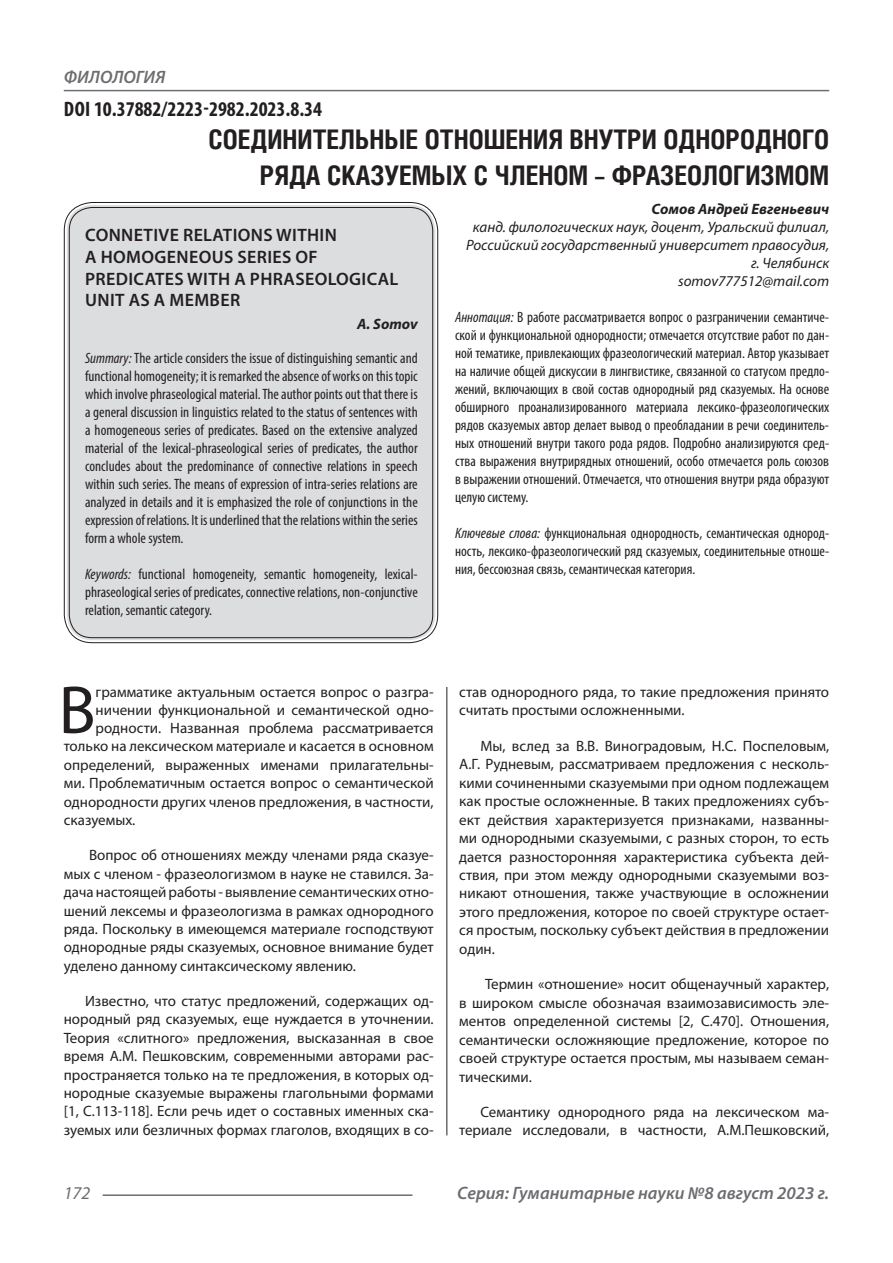
<style>
.page{position:relative;width:893px;height:1263px;background:#fff}
.page>*{position:absolute;margin:0;border:0;box-sizing:border-box;transform-origin:0 0}
.Статья_текст_первый{font:68.4px "Myriad Pro";color:#231f20}
.Статья_название{font:700 27px/36px "Helios Cond C";color:#231f20;text-align:right}
.ДОИ{font:700 condensed 21px "Myriad Pro";color:#231f20}
.Статья_название_англ{font:600 18px "Myriad Pro";letter-spacing:.02em;color:#231f20}
.t1{font:italic 600 18px "Myriad Pro";color:#6c6d70}
.t2{font:italic 18px "Myriad Pro";color:#6c6d70}
.Статья_текст{font:15px/18.5px "Myriad Pro";color:#231f20;text-align:justify}
.Статья_аннотация_тек{font:condensed 15px/18px "Myriad Pro";color:#231f20;text-align:justify}
.Статья_аннотация_анг{font:condensed 15px/18px "Myriad Pro";color:#231f20;text-align:justify}
.Статья_текст_первый-2{font:15px "Myriad Pro";color:#231f20}
.Статья_автор_инфо{font:italic 15px/18px "Myriad Pro";color:#231f20;text-align:center}
.Статья_автор_фио_рус{font:italic 700 15px "Myriad Pro";color:#231f20}
.Статья_автор_англ{font:italic 700 15px "Myriad Pro";color:#231f20}
.s1{font-style:italic}
</style>
<div class="page">
<hr style="left:446px;top:128px;width:1px;height:1007px;background:#231f20">
<hr style="left:103px;top:1194px;width:309px;height:2px;background:#6c6d70">
<hr style="left:64px;top:90px;width:765px;height:1px;background:#6c6d70">
<div style="left:67px;top:205px;width:368px;height:435px;background:#dcdddf;border-radius:26px"></div>
<p class="t1" style="left:64px;top:66px;width:103px">ФИЛОЛОГИЯ</p>
<p class="ДОИ" style="left:64px;top:96px;width:260px">DOI 10.37882/2223-2982.2023.8.34</p>
<p class="Статья_название" style="left:209px;top:121px;width:622px">СОЕДИНИТЕЛЬНЫЕ ОТНОШЕНИЯ ВНУТРИ ОДНОРОДНОГО<br>РЯДА СКАЗУЕМЫХ С ЧЛЕНОМ – ФРАЗЕОЛОГИЗМОМ</p>
<p class="Статья_автор_фио_рус" style="left:651px;top:199px;width:179px">Сомов Андрей Евгеньевич</p>
<p class="Статья_автор_инфо" style="left:466px;top:218px;width:365px">канд. филологических наук, доцент, Уральский филиал,<br>Российский государственный университет правосудия,</p>
<p class="Статья_автор_инфо" style="left:751px;top:254px;width:80px">г. Челябинск</p>
<p class="Статья_автор_инфо" style="left:678px;top:272px;width:153px">somov777512@mail.com</p>
<p class="Статья_аннотация_тек" style="left:455px;top:307px;width:376px"><span class="s1">Аннотация:</span> В работе рассматривается вопрос о разграничении семантиче&shy;ской и функциональной однородности; отмечается отсутствие работ по дан&shy;ной тематике, привлекающих фразеологический материал. Автор указывает на наличие общей дискуссии в лингвистике, связанной со статусом предло&shy;жений, включающих в свой состав однородный ряд сказуемых. На основе обширного проанализированного материала лексико-фразеологических рядов сказуемых автор делает вывод о преобладании в речи соединитель&shy;ных отношений внутри такого рода рядов. Подробно анализируются сред&shy;ства выражения внутрирядных отношений, особо отмечается роль союзов в выражении отношений. Отмечается, что отношения внутри ряда образуют целую систему.</p>
<p class="Статья_аннотация_тек" style="left:455px;top:524px;width:376px"><span class="s1">Ключевые слова:</span> функциональная однородность, семантическая однород&shy;ность, лексико-фразеологический ряд сказуемых, соединительные отноше&shy;ния, бессоюзная связь, семантическая категория.</p>
<p class="Статья_название_англ" style="left:85px;top:224px;width:253px">CONNETIVE RELATIONS WITHIN</p>
<p class="Статья_название_англ" style="left:85px;top:246px;width:234px">A HOMOGENEOUS SERIES OF</p>
<p class="Статья_название_англ" style="left:85px;top:267px;width:315px">PREDICATES WITH A PHRASEOLOGICAL</p>
<p class="Статья_название_англ" style="left:85px;top:289px;width:157px">UNIT AS A MEMBER</p>
<p class="Статья_автор_англ" style="left:357px;top:314px;width:62px">A. Somov</p>
<p class="Статья_аннотация_анг" style="left:85px;top:349px;width:334px"><span class="s1">Summary:</span> The article considers the issue of distinguishing semantic and functional homogeneity; it is remarked the absence of works on this topic which involve phraseological material. The author points out that there is a general discussion in linguistics related to the status of sentences with a homogeneous series of predicates. Based on the extensive analyzed material of the lexical-phraseological series of predicates, the author concludes about the predominance of connective relations in speech within such series. The means of expression of intra-series relations are analyzed in details and it is emphasized the role of conjunctions in the expression of relations. It is underlined that the relations within the series form a whole system.</p>
<p class="Статья_аннотация_анг" style="left:85px;top:565px;width:334px"><span class="s1">Keywords:</span> functional homogeneity, semantic homogeneity, lexical&shy;phraseological series of predicates, connective relations, non-conjunctive relation, semantic category.</p>
<p class="Статья_текст_первый" style="left:59px;top:668px;width:39px">В</p>
<p class="Статья_текст_первый-2" style="left:96px;top:683px;width:340px">грамматике актуальным остается вопрос о разгра-</p>
<p class="Статья_текст_первый-2" style="left:96px;top:701px;width:340px">ничении функциональной и семантической одно-</p>
<p class="Статья_текст_первый-2" style="left:96px;top:719px;width:340px">родности. Названная проблема рассматривается</p>
<p class="Статья_текст_первый-2" style="left:64px;top:737px;width:371px">только на лексическом материале и касается в основном</p>
<p class="Статья_текст_первый-2" style="left:64px;top:755px;width:371px">определений, выраженных именами прилагательны-</p>
<p class="Статья_текст_первый-2" style="left:64px;top:774px;width:371px">ми. Проблематичным остается вопрос о семантической</p>
<p class="Статья_текст_первый-2" style="left:64px;top:792px;width:371px">однородности других членов предложения, в частности,</p>
<p class="Статья_текст_первый-2" style="left:64px;top:811px;width:73px">сказуемых.</p>
<p class="Статья_текст" style="left:64px;top:846px;width:371px;text-indent:25px">Вопрос об отношениях между членами ряда сказуе&shy;мых с членом - фразеологизмом в науке не ставился. За&shy;дача настоящей работы - выявление семантических отно&shy;шений лексемы и фразеологизма в рамках однородного ряда. Поскольку в имеющемся материале господствуют однородные ряды сказуемых, основное внимание будет уделено данному синтаксическому явлению.</p>
<p class="Статья_текст" style="left:64px;top:991px;width:371px;text-indent:21px">Известно, что статус предложений, содержащих од&shy;нородный ряд сказуемых, еще нуждается в уточнении.<br>Теория «слитного» предложения, высказанная в свое время А.М. Пешковским, современными авторами рас&shy;пространяется только на те предложения, в которых од&shy;нородные сказуемые выражены глагольными формами [1, С.113-118]. Если речь идет о составных именных ска&shy;зуемых или безличных формах глаголов, входящих в со-</p>
<p class="Статья_текст" style="left:459px;top:682px;width:371px">став однородного ряда, то такие предложения принято считать простыми осложненными.</p>
<p class="Статья_текст" style="left:459px;top:736px;width:371px;text-indent:21px">Мы, вслед за В.В. Виноградовым, Н.С. Поспеловым, А.Г. Рудневым, рассматриваем предложения с несколь&shy;кими сочиненными сказуемыми при одном подлежащем как простые осложненные. В таких предложениях субъ&shy;ект действия характеризуется признаками, названны&shy;ми однородными сказуемыми, с разных сторон, то есть дается разносторонняя характеристика субъекта дей&shy;ствия, при этом между однородными сказуемыми воз&shy;никают отношения, также участвующие в осложнении этого предложения, которое по своей структуре остает&shy;ся простым, поскольку субъект действия в предложении один.</p>
<p class="Статья_текст" style="left:459px;top:975px;width:371px;text-indent:26px">Термин «отношение» носит общенаучный характер, в широком смысле обозначая взаимозависимость эле&shy;ментов определенной системы [2, С.470]. Отношения, семантически осложняющие предложение, которое по своей структуре остается простым, мы называем семан&shy;тическими.</p>
<p class="Статья_текст" style="left:459px;top:1102px;width:371px;text-align:right">Семантику однородного ряда на лексическом ма&shy;териале исследовали, в частности, A.M.Пешковский,</p>
<p class="t2" style="left:64px;top:1182px;width:28px">172</p>
<p class="t1" style="left:457px;top:1182px;width:373px">Серия: Гуманитарные науки №8 август 2023 г.</p>
</div>
